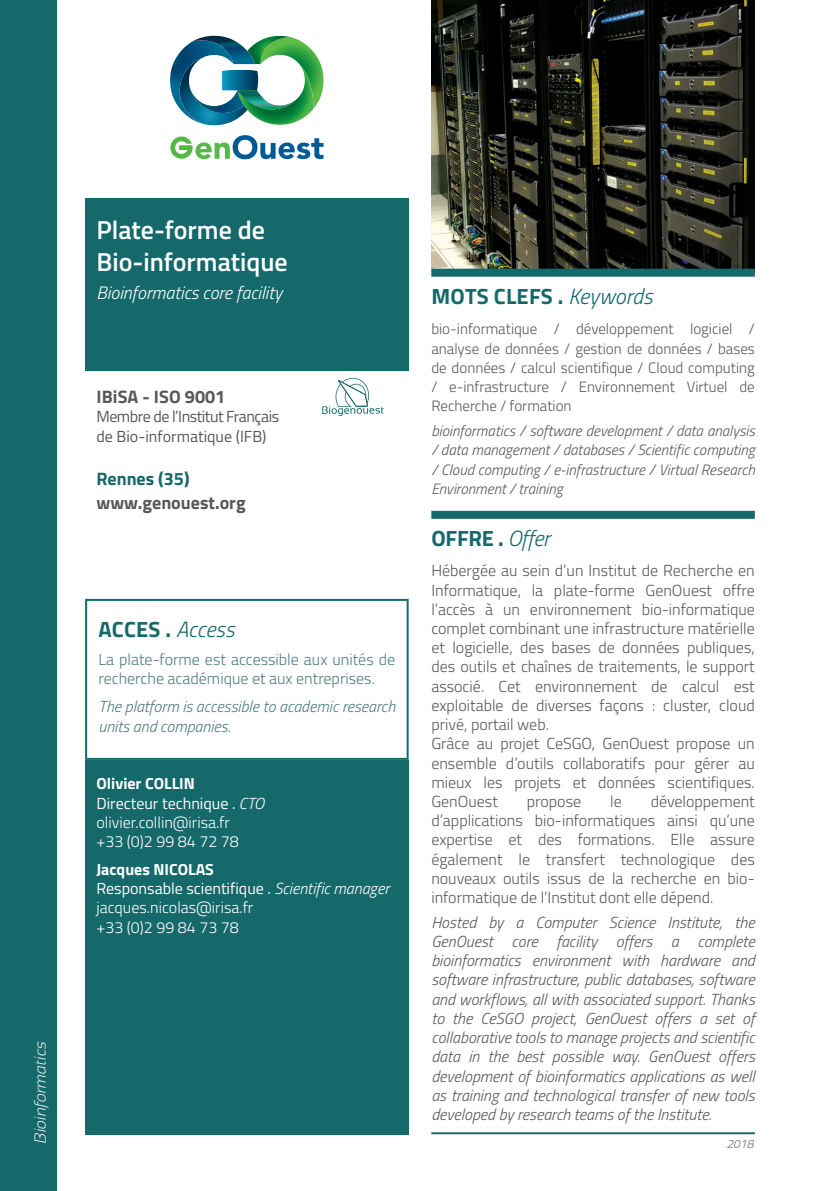
<style>
.page{position:relative;width:840px;height:1191px;background:#fff}
.page>*{position:absolute;margin:0;border:0;box-sizing:border-box;transform-origin:0 0}
.t1{font:600 26px "Titillium Web";color:#fff}
.t2{font:700 22px "Titillium Web";letter-spacing:.01em;color:#16696b}
.t3{font:700 18px "Titillium Web";color:#57585a}
.t4{font:italic 300 18px "Titillium Web";color:#fff}
.t5{font:700 18px "Titillium Web";color:#16696b}
.t6{font:300 16px/19.2px "Titillium Web";color:#57585a;text-align:justify}
.t7{font:italic 300 16px/19.2px "Titillium Web";color:#57585a;text-align:justify}
.t8{font:300 16px "Titillium Web";color:#fff}
.t9{font:300 16px/19.2px "Titillium Web";color:#4e7c7f}
.t10{font:16px "Titillium Web";color:#fff}
.t11{font:italic 300 16px/19.2px "Titillium Web";color:#4e7c7f}
.t12{font:700 16px "Titillium Web";color:#fff}
.t13{font:16px "Titillium Web";letter-spacing:-.03em;color:#57585a}
.t14{font:16px "Titillium Web";color:#57585a}
.t15{font:italic 300 16px "Sansation";color:#fff}
.t16{font:300 15px/19.2px "Titillium Web";color:#57585a;text-align:justify}
.t17{font:italic 300 15px/19.2px "Titillium Web";color:#57585a;text-align:justify}
.t18{font:italic 300 12px "Titillium Web";color:#6c6d70}
.s1{font-weight:300;font-style:italic}
</style>
<div class="page">
<svg style="left:322px;top:377px;width:61px;height:39px"></svg>
<img style="left:431px;top:0;width:323px;height:269px">
<div style="left:85px;top:198px;width:323px;height:173px;background:#16696b"></div>
<div style="left:85px;top:760px;width:323px;height:374px;background:#16696b"></div>
<div style="left:431px;top:269px;width:323px;height:8px;background:#16696b"></div>
<div style="left:431px;top:511px;width:323px;height:8px;background:#16696b"></div>
<div style="left:85px;top:599px;width:323px;height:161px;border:2px solid #16696b"></div>
<svg style="left:170px;top:35px;width:153px;height:90px"></svg>
<svg style="left:170px;top:135px;width:153px;height:24px"></svg>
<hr style="left:431px;top:1132px;width:323px;height:2px;background:#16696b">
<div style="left:0;top:0;width:57px;height:1191px;background:#16696b"></div>
<p class="t15" style="left:31px;top:1142px;width:103px;rotate:-90deg">Bioinformatics</p>
<p class="t1" style="left:96px;top:211px;width:170px">Plate-forme de</p>
<p class="t1" style="left:96px;top:242px;width:193px">Bio-informatique</p>
<p class="t4" style="left:96px;top:279px;width:187px">Bioinformatics core facility</p>
<p class="t3" style="left:96px;top:383px;width:130px">IBiSA - ISO 9001</p>
<p class="t13" style="left:96px;top:405px;width:184px">Membre de l’Institut Français</p>
<p class="t14" style="left:96px;top:424px;width:171px">de Bio-informatique (IFB)</p>
<p class="t5" style="left:96px;top:465px;width:94px">Rennes (35)</p>
<p class="t3" style="left:96px;top:489px;width:150px">www.genouest.org</p>
<p class="t2" style="left:98px;top:612px;width:137px">ACCES . <span class="s1">Access</span></p>
<p class="t9" style="left:98px;top:649px;width:298px">La plate-forme est accessible aux unités de recherche académique et aux entreprises.</p>
<p class="t11" style="left:98px;top:696px;width:298px">The platform is accessible to academic research units and companies.</p>
<p class="t12" style="left:96px;top:771px;width:100px">Olivier COLLIN</p>
<p class="t10" style="left:96px;top:791px;width:169px">Directeur technique . <span class="s1">CTO</span></p>
<p class="t8" style="left:96px;top:810px;width:135px">olivier.collin@irisa.fr</p>
<p class="t8" style="left:96px;top:829px;width:144px">+33 (0)2 99 84 72 78</p>
<p class="t12" style="left:96px;top:857px;width:119px">Jacques NICOLAS</p>
<p class="t10" style="left:96px;top:877px;width:294px">Responsable scientifique . <span class="s1">Scientific manager</span></p>
<p class="t8" style="left:96px;top:896px;width:158px">jacques.nicolas@irisa.fr</p>
<p class="t8" style="left:96px;top:915px;width:144px">+33 (0)2 99 84 73 78</p>
<p class="t2" style="left:431px;top:279px;width:222px">MOTS CLEFS . <span class="s1">Keywords</span></p>
<p class="t16" style="left:431px;top:319px;width:325px">bio-informatique / développement logiciel / analyse de données / gestion de données / bases de données / calcul scientifique / Cloud computing / e-infrastructure / Environnement Virtuel de Recherche / formation</p>
<p class="t17" style="left:431px;top:420px;width:325px">bioinformatics / software development / data analysis / data management / databases / Scientific computing / Cloud computing / e-infrastructure / Virtual Research Environment / training</p>
<p class="t2" style="left:431px;top:521px;width:120px">OFFRE . <span class="s1">Offer</span></p>
<p class="t6" style="left:431px;top:560px;width:325px">Hébergée au sein d’un Institut de Recherche en Informatique, la plate-forme GenOuest offre l’accès à un environnement bio-informatique complet combinant une infrastructure matérielle et logicielle, des bases de données publiques, des outils et chaînes de traitements, le support associé. Cet environnement de calcul est exploitable de diverses façons : cluster, cloud privé, portail web.</p>
<p class="t6" style="left:431px;top:733px;width:325px">Grâce au projet CeSGO, GenOuest propose un ensemble d’outils collaboratifs pour gérer au mieux les projets et données scientifiques.<br>GenOuest</p>
<p class="t6" style="left:431px;top:791px;width:325px;text-indent:219px">développement d’applications bio-informatiques ainsi qu’une expertise et des formations. Elle assure également le transfert technologique des nouveaux outils issus de la recherche en bio&shy;informatique de l’Institut dont elle dépend.</p>
<p class="t7" style="left:431px;top:912px;width:325px">Hosted by a Computer Science Institute, the GenOuest core facility offers a complete bioinformatics environment with hardware and software infrastructure, public databases, software and workflows, all with associated support. Thanks to the CeSGO project, GenOuest offers a set of collaborative tools to manage projects and scientific data in the best possible way. GenOuest offers development of bioinformatics applications as well as training and technological transfer of new tools developed by research teams of the Institute.</p>
<p class="t6" style="left:526px;top:791px;width:56px">propose</p>
<p class="t6" style="left:609px;top:791px;width:13px">le</p>
<p class="t18" style="left:726px;top:1135px;width:28px">2018</p>
</div>
